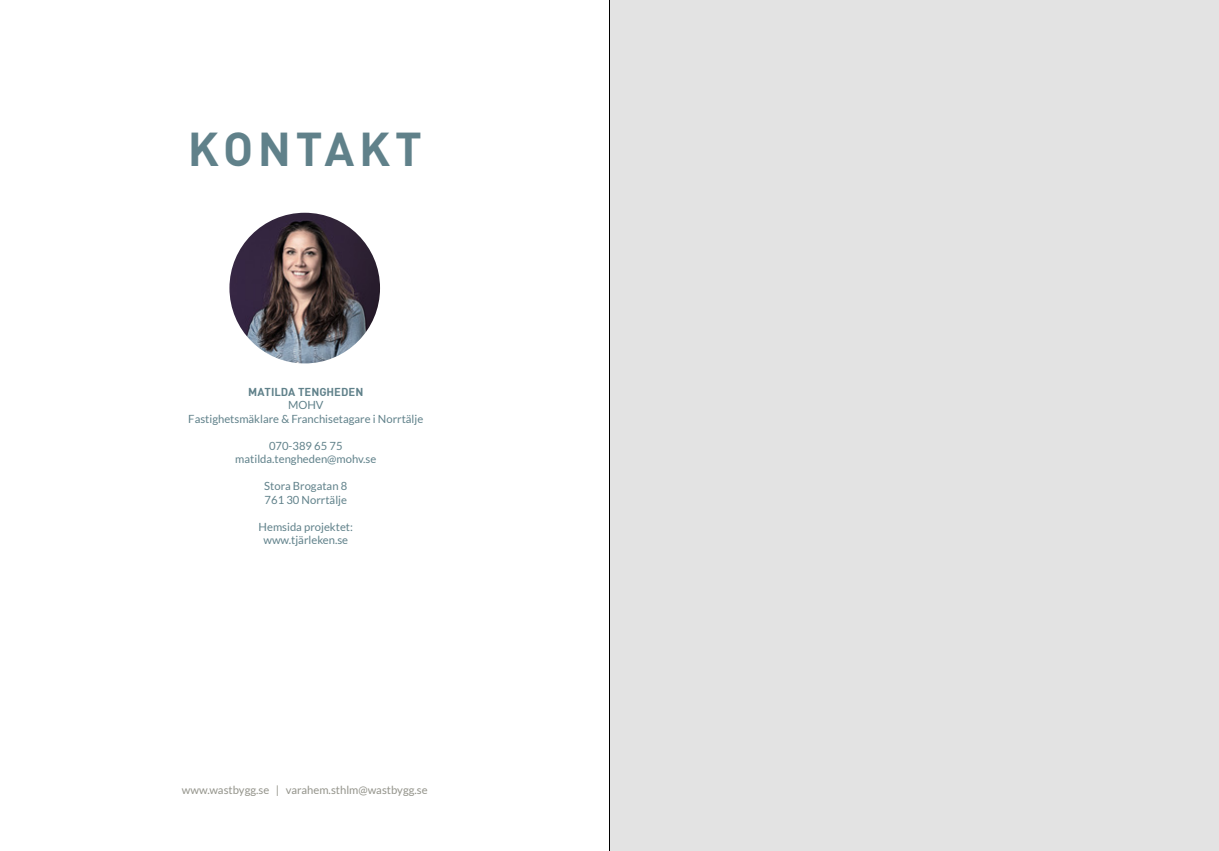
<style>
.page{position:relative;width:1219px;height:851px;background:#fff}
.page>*{position:absolute;margin:0;border:0;box-sizing:border-box;transform-origin:0 0}
.t1{font:700 46.9px "DIN";letter-spacing:.1em;color:#60818a}
.t2{font:11.2px/13.5px "Lato";color:#60818a;text-align:center}
.t3{font:11.2px "Lato";color:#94948b}
.t4{font:11.2px "DIN Bold";color:#60818a}
</style>
<div class="page">
<div style="left:609px;top:0;width:610px;height:850px;background:#e3e3e3"></div>
<img style="left:229px;top:213px;width:151px;height:150px;border-radius:75px">
<hr style="left:609px;top:0;width:1px;height:850px;background:#000">
<h1 class="t1" style="left:188px;top:119px;width:236px">KONTAKT</h1>
<p class="t4" style="left:248px;top:384px;width:117px">MATILDA TENGHEDEN</p>
<p class="t2" style="left:188px;top:398px;width:236px">MOHV<br>Fastighetsmäklare &amp; Franchisetagare i Norrtälje</p>
<p class="t2" style="left:235px;top:438px;width:142px">070-389 65 75 matilda.tengheden@mohv.se</p>
<p class="t2" style="left:264px;top:479px;width:84px;text-align:left">Stora Brogatan 8<br>761 30 Norrtälje</p>
<p class="t2" style="left:259px;top:519px;width:96px">Hemsida projektet: www.tjärleken.se</p>
<p class="t3" style="left:182px;top:783px;width:247px">www.wastbygg.se | varahem.sthlm@wastbygg.se</p>
</div>
